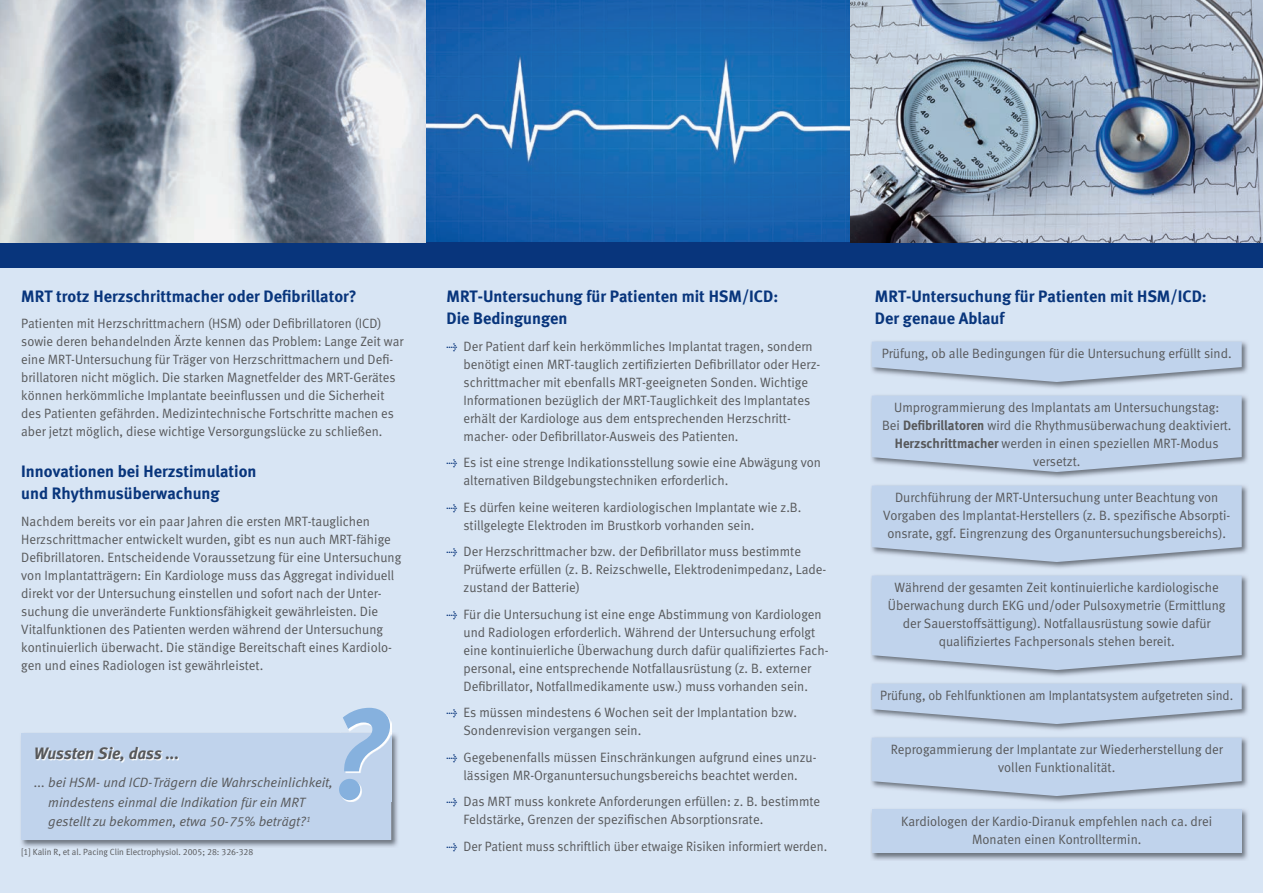
<style>
.page{position:relative;width:1263px;height:893px;background:#d8e5f4}
.page>*{position:absolute;margin:0;border:0;box-sizing:border-box;transform-origin:0 0}
.t1{font:italic 128.7px "Meta Bold LF";color:#86b1de}
.t2{font:16.5px/22.5px "Meta Bold LF";color:#08357c}
.t3{font:italic 16.5px "Meta Bold LF";color:#57585a}
.t4{font:13.5px/18px "Meta Normal LF";color:#57585a}
.t5{font:13.5px/18px "Meta Normal LF";color:#57585a;scale:.96 1}
.t6{font:italic 13.5px/19.5px "Meta Normal LF";color:#57585a}
.t7{font:13.5px "Meta Normal LF";color:#57585a;scale:.94 1}
.t8{font:9px "Meta Normal LF";color:#57585a}
.s1{font-family:"Meta Book Italic Caps Expert";color:#08357c}
.s2{font-family:"Meta Bold LF"}
</style>
<div class="page">
<img style="left:425px;top:0;width:425px;height:242px">
<div style="left:0;top:242px;width:1263px;height:26px;background:#08357c"></div>
<img style="left:850px;top:0;width:413px;height:242px">
<img style="left:0;top:0;width:425px;height:242px">
<img style="left:21px;top:733px;width:377px;height:114px">
<div style="left:21px;top:734px;width:370px;height:106px;background:#c0d3ec"></div>
<img style="left:36px;top:748px;width:143px;height:15px">
<img style="left:341px;top:709px;width:51px;height:93px">
<img style="left:341px;top:734px;width:50px;height:68px">
<img style="left:871px;top:341px;width:377px;height:47px">
<svg style="left:872px;top:342px;width:370px;height:40px;background:#bccee5"></svg>
<img style="left:871px;top:395px;width:377px;height:83px">
<svg style="left:872px;top:396px;width:370px;height:76px;background:#bed0e8"></svg>
<img style="left:871px;top:485px;width:377px;height:83px">
<svg style="left:872px;top:486px;width:370px;height:76px;background:#bed0e8"></svg>
<img style="left:871px;top:575px;width:377px;height:101px">
<svg style="left:872px;top:576px;width:370px;height:94px;background:#bed1e9"></svg>
<img style="left:871px;top:683px;width:377px;height:47px">
<svg style="left:872px;top:684px;width:370px;height:40px;background:#bccee5"></svg>
<img style="left:871px;top:737px;width:377px;height:65px">
<svg style="left:872px;top:738px;width:370px;height:58px;background:#bdcfe7"></svg>
<img style="left:871px;top:809px;width:377px;height:51px">
<div style="left:872px;top:810px;width:370px;height:43px;background:#c0d3ec"></div>
<p class="t2" style="left:21px;top:285px;width:337px">MRT trotz Herzschrittmacher oder Defibrillator?</p>
<p class="t5" style="left:21px;top:315px;width:400px">Patienten mit Herzschrittmachern (HSM) oder Defibrillatoren (ICD) sowie deren behandelnden Ärzte kennen das Problem: Lange Zeit war eine MRT-Untersuchung für Träger von Herzschrittmachern und Defi&shy;brillatoren nicht möglich. Die starken Magnetfelder des MRT-Gerätes können herkömmliche Implantate beeinflussen und die Sicherheit des Patienten gefährden. Medizintechnische Fortschritte machen es aber jetzt möglich, diese wichtige Versorgungslücke zu schließen.</p>
<p class="t2" style="left:21px;top:460px;width:237px">Innovationen bei Herzstimulation und Rhythmusüberwachung</p>
<p class="t4" style="left:21px;top:512px;width:382px">Nachdem bereits vor ein paar Jahren die ersten MRT-tauglichen Herzschrittmacher entwickelt wurden, gibt es nun auch MRT-fähige Defibrillatoren. Entscheidende Voraussetzung für eine Untersuchung von Implantatträgern: Ein Kardiologe muss das Aggregat individuell direkt vor der Untersuchung einstellen und sofort nach der Unter&shy;suchung die unveränderte Funktionsfähigkeit gewährleisten. Die Vitalfunktionen des Patienten werden während der Untersuchung kontinuierlich überwacht. Die ständige Bereitschaft eines Kardiolo&shy;gen und eines Radiologen ist gewährleistet.</p>
<h1 class="t1" style="left:328px;top:677px;width:59px">?</h1>
<p class="t3" style="left:34px;top:744px;width:147px">Wussten Sie, dass ...</p>
<p class="t6" style="left:48px;top:773px;width:286px;text-indent:-14px">... bei HSM- und ICD-Trägern die Wahrscheinlichkeit, mindestens einmal die Indikation für ein MRT gestellt zu bekommen, etwa 50-75% beträgt?<sup>1</sup></p>
<p class="t8" style="left:21px;top:847px;width:234px">[1] Kalin R, et al. Pacing Clin Electrophysiol. 2005; 28: 326-328</p>
<p class="t2" style="left:446px;top:285px;width:333px">MRT-Untersuchung für Patienten mit HSM/ICD:<br>Die Bedingungen</p>
<p class="t4" style="left:463px;top:337px;width:358px;text-indent:-17px"><span class="s1">t</span> Der Patient darf kein herkömmliches Implantat tragen, sondern benötigt einen MRT-tauglich zertifizierten Defibrillator oder Herz&shy;schrittmacher mit ebenfalls MRT-geeigneten Sonden. Wichtige Informationen bezüglich der MRT-Tauglichkeit des Implantates erhält der Kardiologe aus dem entsprechenden Herzschritt&shy;macher- oder Defibrillator-Ausweis des Patienten.</p>
<p class="t4" style="left:463px;top:454px;width:359px;text-indent:-17px"><span class="s1">t</span> Es ist eine strenge Indikationsstellung sowie eine Abwägung von alternativen Bildgebungstechniken erforderlich.</p>
<p class="t4" style="left:463px;top:498px;width:339px;text-indent:-17px"><span class="s1">t</span> Es dürfen keine weiteren kardiologischen Implantate wie z.B. stillgelegte Elektroden im Brustkorb vorhanden sein.</p>
<p class="t4" style="left:463px;top:543px;width:364px;text-indent:-17px"><span class="s1">t</span> Der Herzschrittmacher bzw. der Defibrillator muss bestimmte<br>Prüfwerte erfüllen (z. B. Reizschwelle, Elektrodenimpedanz, Lade&shy;zustand der Batterie)</p>
<p class="t4" style="left:463px;top:605px;width:367px;text-indent:-17px"><span class="s1">t</span> Für die Untersuchung ist eine enge Abstimmung von Kardiologen und Radiologen erforderlich. Während der Untersuchung erfolgt eine kontinuierliche Überwachung durch dafür qualifiziertes Fach&shy;personal, eine entsprechende Notfallausrüstung (z. B. externer Defibrillator, Notfallmedikamente usw.) muss vorhanden sein.</p>
<p class="t4" style="left:463px;top:704px;width:335px;text-indent:-17px"><span class="s1">t</span> Es müssen mindestens 6 Wochen seit der Implantation bzw.<br>Sondenrevision vergangen sein.</p>
<p class="t4" style="left:446px;top:748px;width:372px;text-align:center"><span class="s1">t</span> Gegebenenfalls müssen Einschränkungen aufgrund eines unzu&shy;lässigen MR-Organuntersuchungsbereichs beachtet werden.</p>
<p class="t4" style="left:463px;top:793px;width:358px;text-indent:-17px"><span class="s1">t</span> Das MRT muss konkrete Anforderungen erfüllen: z. B. bestimmte<br>Feldstärke, Grenzen der spezifischen Absorptionsrate.</p>
<p class="t7" style="left:446px;top:838px;width:406px"><span class="s1">t</span> Der Patient muss schriftlich über etwaige Risiken informiert werden.</p>
<p class="t2" style="left:875px;top:285px;width:333px">MRT-Untersuchung für Patienten mit HSM/ICD:<br>Der genaue Ablauf</p>
<p class="t4" style="left:882px;top:344px;width:351px">Prüfung, ob alle Bedingungen für die Untersuchung erfüllt sind.</p>
<p class="t4" style="left:882px;top:398px;width:351px;text-align:center">Umprogrammierung des Implantats am Untersuchungstag:<br>Bei <span class="s2">Defibrillatoren</span> wird die Rhythmusüberwachung deaktiviert.<br><span class="s2">Herzschrittmacher</span> werden in einen speziellen MRT-Modus versetzt.</p>
<p class="t4" style="left:883px;top:488px;width:349px;text-align:center">Durchführung der MRT-Untersuchung unter Beachtung von<br>Vorgaben des Implantat-Herstellers (z. B. spezifische Absorpti&shy;onsrate, ggf. Eingrenzung des Organuntersuchungsbereichs).</p>
<p class="t4" style="left:888px;top:578px;width:339px;text-align:center">Während der gesamten Zeit kontinuierliche kardiologische Überwachung durch EKG und/oder Pulsoxymetrie (Ermittlung der Sauerstoffsättigung). Notfallausrüstung sowie dafür qualifiziertes Fachpersonals stehen bereit.</p>
<p class="t7" style="left:880px;top:688px;width:377px">Prüfung, ob Fehlfunktionen am Implantatsystem aufgetreten sind.</p>
<p class="t4" style="left:891px;top:740px;width:334px;text-align:center">Reprogammierung der Implantate zur Wiederherstellung der vollen Funktionalität.</p>
<p class="t4" style="left:901px;top:812px;width:312px;text-align:center">Kardiologen der Kardio-Diranuk empfehlen nach ca. drei<br>Monaten einen Kontrolltermin.</p>
</div>
